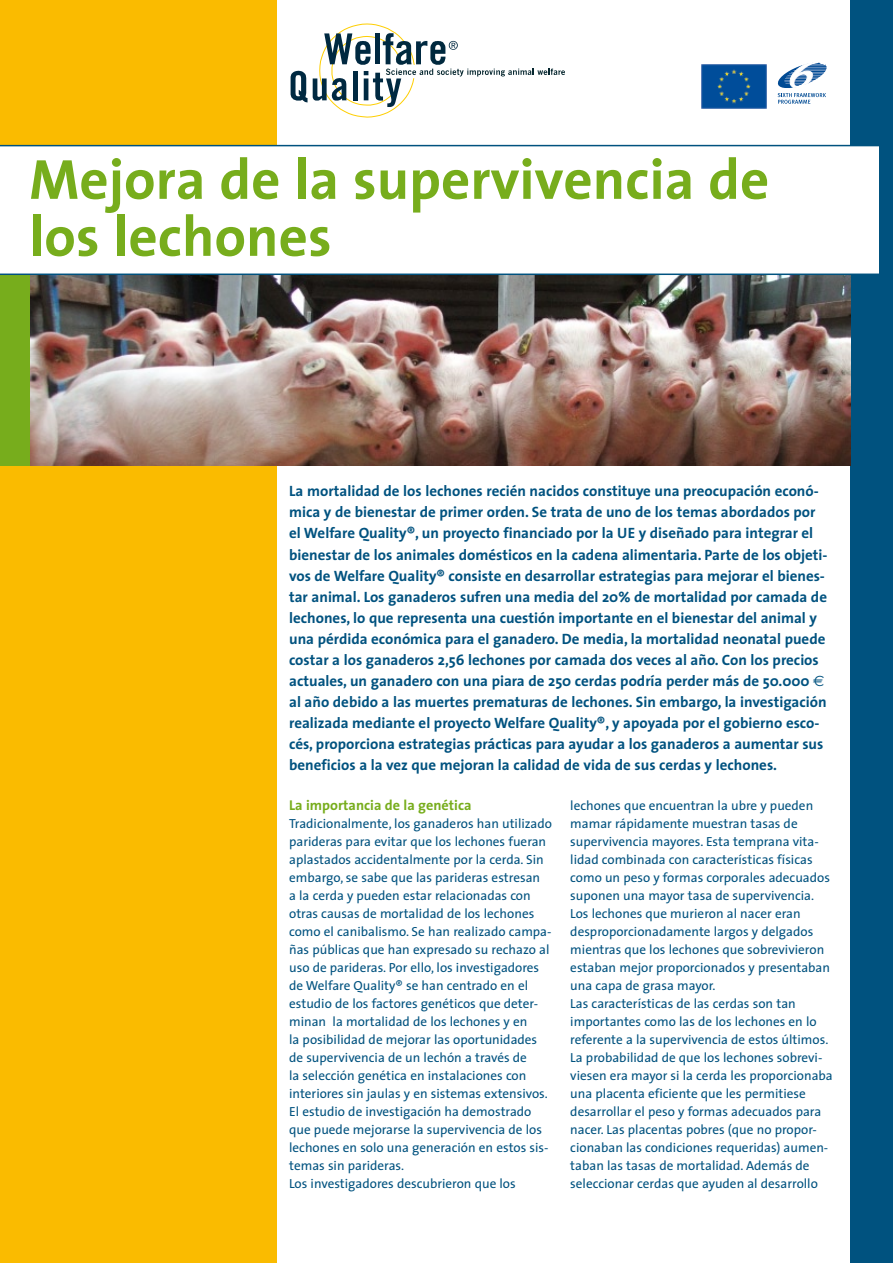
<style>
.page{position:relative;width:893px;height:1263px;background:#fff}
.page>*{position:absolute;margin:0;border:0;box-sizing:border-box;transform-origin:0 0}
.t1{font:700 57px/57px "The Sans";color:#77ad1c}
.t2{font:700 15px/21px "The Sans";color:#00527f}
.t3{font:700 14.25px "The Sans";color:#77ad1c}
.t4{font:13.2px/18px "The Sans";color:#00527f}
.s1{font-family:"Euro Sans";font-weight:400}
</style>
<div class="page">
<div style="left:0;top:0;width:276px;height:1263px;background:#fabb00"></div>
<svg style="left:291px;top:24px;width:274px;height:94px"></svg>
<svg style="left:778px;top:63px;width:48px;height:41px"></svg>
<div style="left:850px;top:0;width:43px;height:1263px;background:#00527f"></div>
<img style="left:30px;top:275px;width:820px;height:191px">
<div style="left:0;top:274px;width:30px;height:192px;background:#77ad1c"></div>
<img style="left:701px;top:64px;width:66px;height:45px">
<div style="left:0;top:146px;width:879px;height:128px;background:#fff"></div>
<hr style="left:0;top:145px;width:880px;height:1px;background:#00527f">
<hr style="left:0;top:274px;width:880px;height:1px;background:#00527f">
<h1 class="t1" style="left:29px;top:150px;width:742px">Mejora de la supervivencia de los lechones</h1>
<p class="t2" style="left:289px;top:480px;width:540px">La mortalidad de los lechones recién nacidos constituye una preocupación econó&shy;mica y de bienestar de primer orden. Se trata de uno de los temas abordados por el Welfare Quality®, un proyecto financiado por la UE y diseñado para integrar el bienestar de los animales domésticos en la cadena alimentaria. Parte de los objeti&shy;vos de Welfare Quality® consiste en desarrollar estrategias para mejorar el bienes&shy;tar animal. Los ganaderos sufren una media del 20% de mortalidad por camada de lechones, lo que representa una cuestión importante en el bienestar del animal y una pérdida económica para el ganadero. De media, la mortalidad neonatal puede costar a los ganaderos 2,56 lechones por camada dos veces al año. Con los precios actuales, un ganadero con una piara de 250 cerdas podría perder más de 50.000 <span class="s1">€ </span>al año debido a las muertes prematuras de lechones. Sin embargo, la investigación realizada mediante el proyecto Welfare Quality®, y apoyada por el gobierno esco&shy;cés, proporciona estrategias prácticas para ayudar a los ganaderos a aumentar sus beneficios a la vez que mejoran la calidad de vida de sus cerdas y lechones.</p>
<p class="t3" style="left:289px;top:793px;width:184px">La importancia de la genética</p>
<p class="t4" style="left:289px;top:814px;width:264px">Tradicionalmente, los ganaderos han utilizado parideras para evitar que los lechones fueran aplastados accidentalmente por la cerda. Sin embargo, se sabe que las parideras estresan<br>a la cerda y pueden estar relacionadas con otras causas de mortalidad de los lechones como el canibalismo. Se han realizado campa&shy;ñas públicas que han expresado su rechazo al uso de parideras. Por ello, los investigadores de Welfare Quality® se han centrado en el estudio de los factores genéticos que deter&shy;minan la mortalidad de los lechones y en<br>la posibilidad de mejorar las oportunidades de supervivencia de un lechón a través de<br>la selección genética en instalaciones con interiores sin jaulas y en sistemas extensivos.<br>El estudio de investigación ha demostrado que puede mejorarse la supervivencia de los lechones en solo una generación en estos sis&shy;temas sin parideras.<br>Los investigadores descubrieron que los</p>
<p class="t4" style="left:570px;top:796px;width:264px">lechones que encuentran la ubre y pueden mamar rápidamente muestran tasas de supervivencia mayores. Esta temprana vita&shy;lidad combinada con características físicas como un peso y formas corporales adecuados suponen una mayor tasa de supervivencia.<br>Los lechones que murieron al nacer eran desproporcionadamente largos y delgados mientras que los lechones que sobrevivieron estaban mejor proporcionados y presentaban una capa de grasa mayor.<br>Las características de las cerdas son tan importantes como las de los lechones en lo referente a la supervivencia de estos últimos.<br>La probabilidad de que los lechones sobrevi&shy;viesen era mayor si la cerda les proporcionaba una placenta eficiente que les permitiese desarrollar el peso y formas adecuados para nacer. Las placentas pobres (que no propor&shy;cionaban las condiciones requeridas) aumen&shy;taban las tasas de mortalidad. Además de seleccionar cerdas que ayuden al desarrollo</p>
</div>
